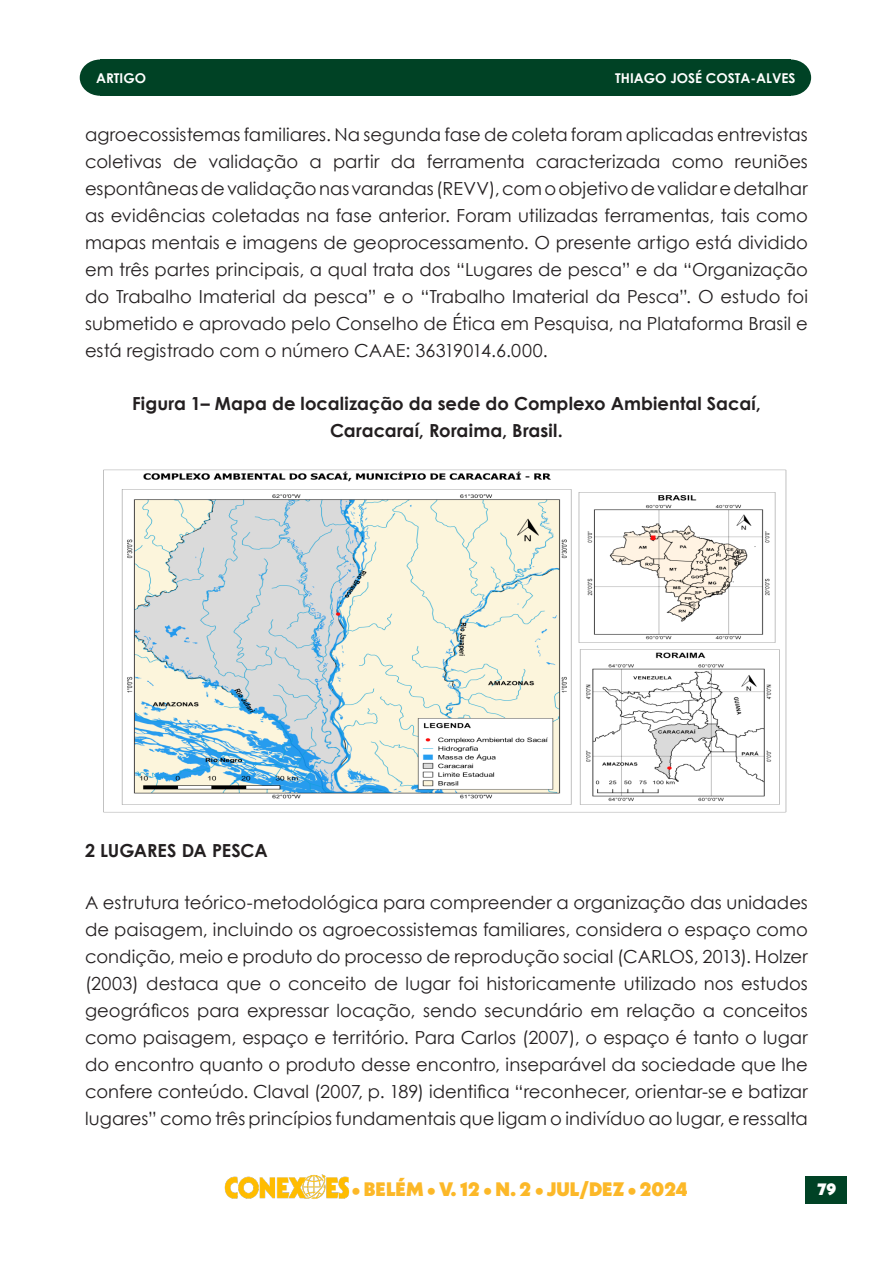
<style>
.page{position:relative;width:893px;height:1263px;background:#fff}
.page>*{position:absolute;margin:0;border:0;box-sizing:border-box;transform-origin:0 0}
.t1{font:900 19.5px "Neue Kabel";color:#fcb828}
.Estilo_de_parágrafo_1{font:18px/27px "Century Gothic";letter-spacing:.005em;color:#231f20;text-align:justify}
.Estilo_de_parágrafo_1-2{font:700 18px/27px "Century Gothic";letter-spacing:.005em;color:#231f20;text-align:center}
.t2{font:900 16.5px "Neue Kabel";color:#fff}
.t3{font:700 13.5px "Century Gothic";color:#fff}
</style>
<div class="page">
<div style="left:770px;top:60px;width:41px;height:36px;background:#004225;border-radius:50%"></div>
<div style="left:80px;top:60px;width:40px;height:36px;background:#004225;border-radius:50%"></div>
<div style="left:100px;top:60px;width:691px;height:36px;background:#004225"></div>
<div style="left:805px;top:1176px;width:42px;height:27px;background:#004225"></div>
<img style="left:224px;top:1174px;width:126px;height:25px">
<img style="left:103px;top:469px;width:684px;height:344px">
<p class="t3" style="left:96px;top:68px;width:51px">ARTIGO</p>
<p class="t3" style="left:615px;top:68px;width:182px">THIAGO JOSÉ COSTA-ALVES</p>
<p class="Estilo_de_parágrafo_1" style="left:85px;top:121px;width:724px">agroecossistemas familiares. Na segunda fase de coleta foram aplicadas entrevistas coletivas de validação a partir da ferramenta caracterizada como reuniões espontâneas de validação nas varandas (REVV), com o objetivo de validar e detalhar as evidências coletadas na fase anterior. Foram utilizadas ferramentas, tais como mapas mentais e imagens de geoprocessamento. O presente artigo está dividido em três partes principais, a qual trata dos “Lugares de pesca” e da “Organização do Trabalho Imaterial da pesca” e o “Trabalho Imaterial da Pesca”. O estudo foi submetido e aprovado pelo Conselho de Ética em Pesquisa, na Plataforma Brasil e está registrado com o número CAAE: 36319014.6.000.</p>
<p class="Estilo_de_parágrafo_1-2" style="left:132px;top:389px;width:630px">Figura 1– Mapa de localização da sede do Complexo Ambiental Sacaí,<br>Caracaraí, Roraima, Brasil.</p>
<p class="Estilo_de_parágrafo_1-2" style="left:85px;top:836px;width:184px">2 LUGARES DA PESCA</p>
<p class="Estilo_de_parágrafo_1" style="left:85px;top:889px;width:724px">A estrutura teórico-metodológica para compreender a organização das unidades de paisagem, incluindo os agroecossistemas familiares, considera o espaço como condição, meio e produto do processo de reprodução social (CARLOS, 2013). Holzer (2003) destaca que o conceito de lugar foi historicamente utilizado nos estudos geográficos para expressar locação, sendo secundário em relação a conceitos como paisagem, espaço e território. Para Carlos (2007), o espaço é tanto o lugar do encontro quanto o produto desse encontro, inseparável da sociedade que lhe confere conteúdo. Claval (2007, p. 189) identifica “reconhecer, orientar-se e batizar lugares” como três princípios fundamentais que ligam o indivíduo ao lugar, e ressalta</p>
<p class="t1" style="left:352px;top:1176px;width:338px">• BELÉM • V. 12 • N. 2 • JUL/DEZ • 2024</p>
<p class="t2" style="left:818px;top:1179px;width:20px">79</p>
</div>
